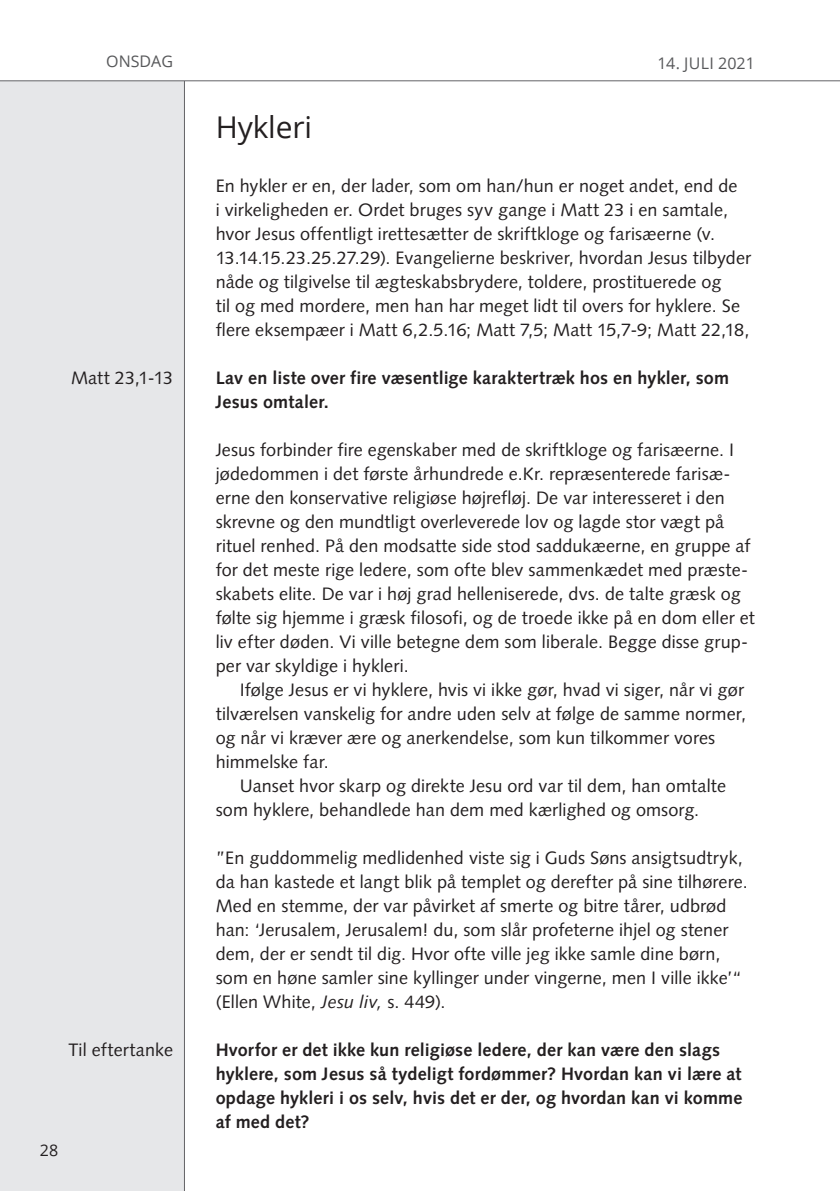
<style>
.page{position:relative;width:840px;height:1191px;background:#fff}
.page>*{position:absolute;margin:0;border:0;box-sizing:border-box;transform-origin:0 0}
.Overskrift_ugedage{font:30px "Open Sans";letter-spacing:-.005em;color:#231f20}
.Brød{font:18px/24px "Syntax LT Std";letter-spacing:.005em;color:#231f20}
.Brød_m__indryk{font:18px/24px "Syntax LT Std";letter-spacing:.005em;color:#231f20}
.Brød-2{font:700 18px/24px "Syntax LT Std";letter-spacing:.01em;color:#231f20}
.Margin{font:18px "Syntax LT Std";letter-spacing:.005em;color:#231f20}
.dato{font:16px "Open Sans";letter-spacing:.01em;color:#57585a}
.Ugedag{font:16px "Open Sans";color:#57585a}
.t1{font:16px "Open Sans";color:#231f20}
.s1{font-style:italic}
</style>
<div class="page">
<div style="left:0;top:0;width:184px;height:1191px;background:#e6e7e9"></div>
<hr style="left:184px;top:0;width:1px;height:1191px;background:#636366">
<div style="left:0;top:0;width:839px;height:81px;background:#fff"></div>
<hr style="left:0;top:80px;width:839px;height:1px;background:#636366">
<p class="Ugedag" style="left:106px;top:50px;width:68px">ONSDAG</p>
<p class="Margin" style="left:71px;top:367px;width:103px">Matt 23,1-13</p>
<p class="Margin" style="left:68px;top:1039px;width:106px">Til eftertanke</p>
<p class="t1" style="left:40px;top:1138px;width:20px">28</p>
<p class="dato" style="left:657px;top:52px;width:99px">14. JULI 2021</p>
<p class="Overskrift_ugedage" style="left:215px;top:106px;width:98px">Hykleri</p>
<p class="Brød" style="left:215px;top:174px;width:536px">En hykler er en, der lader, som om han/hun er noget andet, end de<br>i virkeligheden er. Ordet bruges syv gange i Matt 23 i en samtale, hvor Jesus offentligt irettesætter de skriftkloge og farisæerne (v.<br>13.14.15.23.25.27.29). Evangelierne beskriver, hvordan Jesus tilbyder nåde og tilgivelse til ægteskabsbrydere, toldere, prostituerede og<br>til og med mordere, men han har meget lidt til overs for hyklere. Se flere eksempæer i Matt 6,2.5.16; Matt 7,5; Matt 15,7-9; Matt 22,18,</p>
<p class="Brød-2" style="left:215px;top:366px;width:514px">Lav en liste over fire væsentlige karaktertræk hos en hykler, som<br>Jesus omtaler.</p>
<p class="Brød" style="left:215px;top:438px;width:540px">Jesus forbinder fire egenskaber med de skriftkloge og farisæerne. I jødedommen i det første århundrede e.Kr. repræsenterede farisæ&shy;erne den konservative religiøse højrefløj. De var interesseret i den skrevne og den mundtligt overleverede lov og lagde stor vægt på rituel renhed. På den modsatte side stod saddukæerne, en gruppe af for det meste rige ledere, som ofte blev sammenkædet med præste&shy;skabets elite. De var i høj grad helleniserede, dvs. de talte græsk og følte sig hjemme i græsk filosofi, og de troede ikke på en dom eller et liv efter døden. Vi ville betegne dem som liberale. Begge disse grup&shy;per var skyldige i hykleri.</p>
<p class="Brød_m__indryk" style="left:215px;top:678px;width:531px;text-indent:24px">Ifølge Jesus er vi hyklere, hvis vi ikke gør, hvad vi siger, når vi gør tilværelsen vanskelig for andre uden selv at følge de samme normer, og når vi kræver ære og anerkendelse, som kun tilkommer vores himmelske far.</p>
<p class="Brød_m__indryk" style="left:215px;top:774px;width:511px;text-indent:24px">Uanset hvor skarp og direkte Jesu ord var til dem, han omtalte som hyklere, behandlede han dem med kærlighed og omsorg.</p>
<p class="Brød" style="left:215px;top:846px;width:533px">”En guddommelig medlidenhed viste sig i Guds Søns ansigtsudtryk, da han kastede et langt blik på templet og derefter på sine tilhørere.<br>Med en stemme, der var påvirket af smerte og bitre tårer, udbrød han: ‘Jerusalem, Jerusalem! du, som slår profeterne ihjel og stener dem, der er sendt til dig. Hvor ofte ville jeg ikke samle dine børn, som en høne samler sine kyllinger under vingerne, men I ville ikke’“ (Ellen White, <span class="s1">Jesu liv,</span> s. 449).</p>
<p class="Brød-2" style="left:215px;top:1038px;width:528px">Hvorfor er det ikke kun religiøse ledere, der kan være den slags hyklere, som Jesus så tydeligt fordømmer? Hvordan kan vi lære at opdage hykleri i os selv, hvis det er der, og hvordan kan vi komme af med det?</p>
</div>
